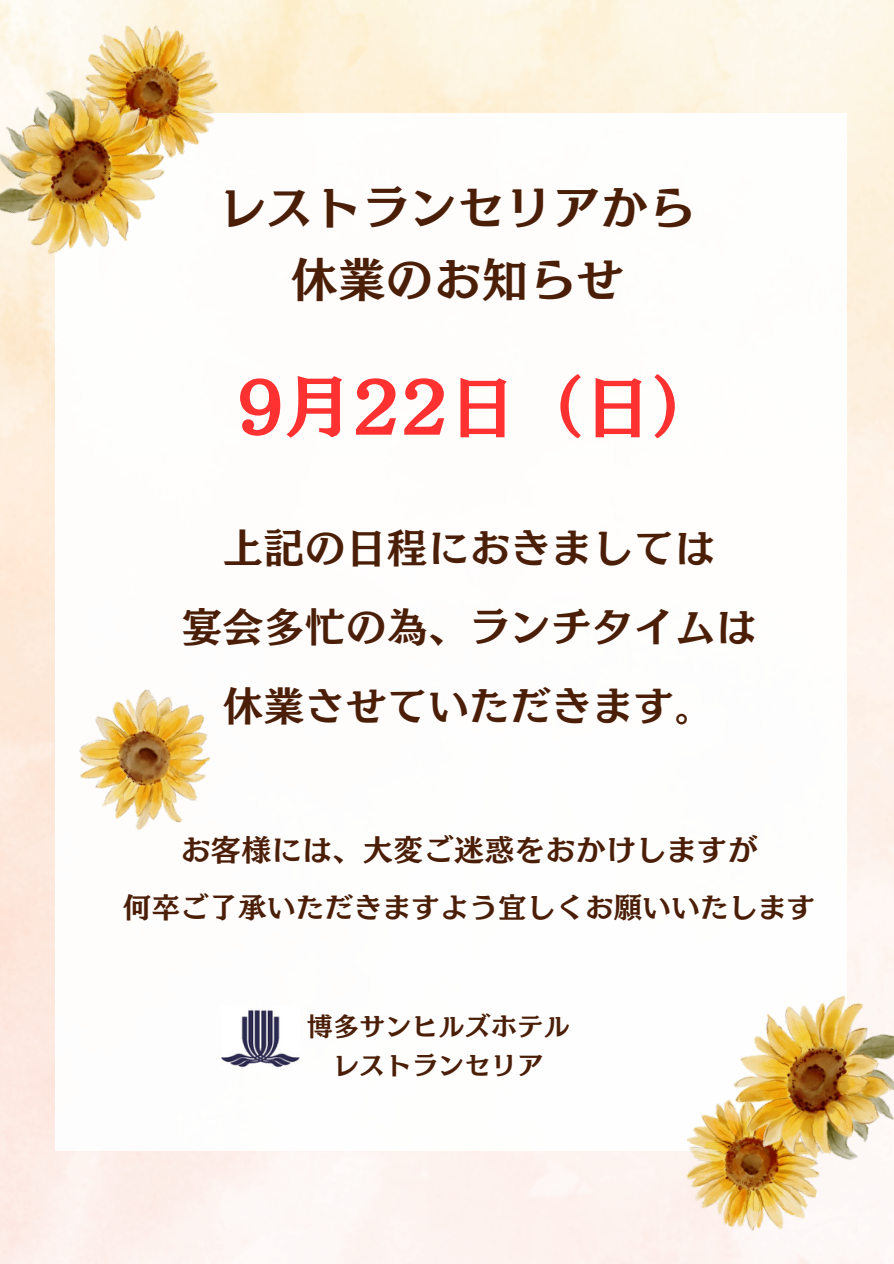
<style>
.page{position:relative;width:894px;height:1264px;background:#fff}
.page>*{position:absolute;margin:0;border:0;box-sizing:border-box;transform-origin:0 0}
.t1{font:66.3px "Canva Mode Min A Std B";color:#ff3131}
.t2{font:46.95px/72px "Canva Mode Min A Std B";letter-spacing:.015em;color:#4b1e07;text-align:center}
.t3{font:40.35px/78.8px "Canva Mode Min A Std B";letter-spacing:.015em;color:#4b1e07;text-align:center}
.t4{font:29.85px "Canva Mode Min A Std B";letter-spacing:.015em;color:#4b1e07}
.t5{font:28.35px "Canva Mode Min A Std B";letter-spacing:.015em;color:#4b1e07}
.t6{font:25.8px "Canva Mode Min A Std B";letter-spacing:.015em;color:#4b1e07}
</style>
<div class="page">
<img style="left:67px;top:10px;width:167px;height:135px">
<img style="left:0;top:54px;width:190px;height:232px">
<img style="left:671px;top:1114px;width:161px;height:127px">
<img style="left:709px;top:966px;width:184px;height:228px">
<img style="left:79px;top:689px;width:132px;height:142px">
<img style="left:221px;top:1009px;width:78px;height:59px">
<p class="t2" style="left:219px;top:171px;width:477px">レストランセリアから休業のお知らせ</p>
<p class="t1" style="left:237px;top:373px;width:483px">9月22日（日）</p>
<h3 class="t3" style="left:182px;top:508px;width:576px">上記の日程におきましては<br>宴会多忙の為、ランチタイムは休業させていただきます。</h3>
<p class="t4" style="left:180px;top:835px;width:578px">お客様には、大変ご迷惑をおかけしますが</p>
<p class="t5" style="left:123px;top:892px;width:694px">何卒ご了承いただきますよう宜しくお願いいたします</p>
<p class="t6" style="left:306px;top:1012px;width:264px">博多サンヒルズホテル</p>
<p class="t6" style="left:333px;top:1052px;width:212px">レストランセリア</p>
</div>
